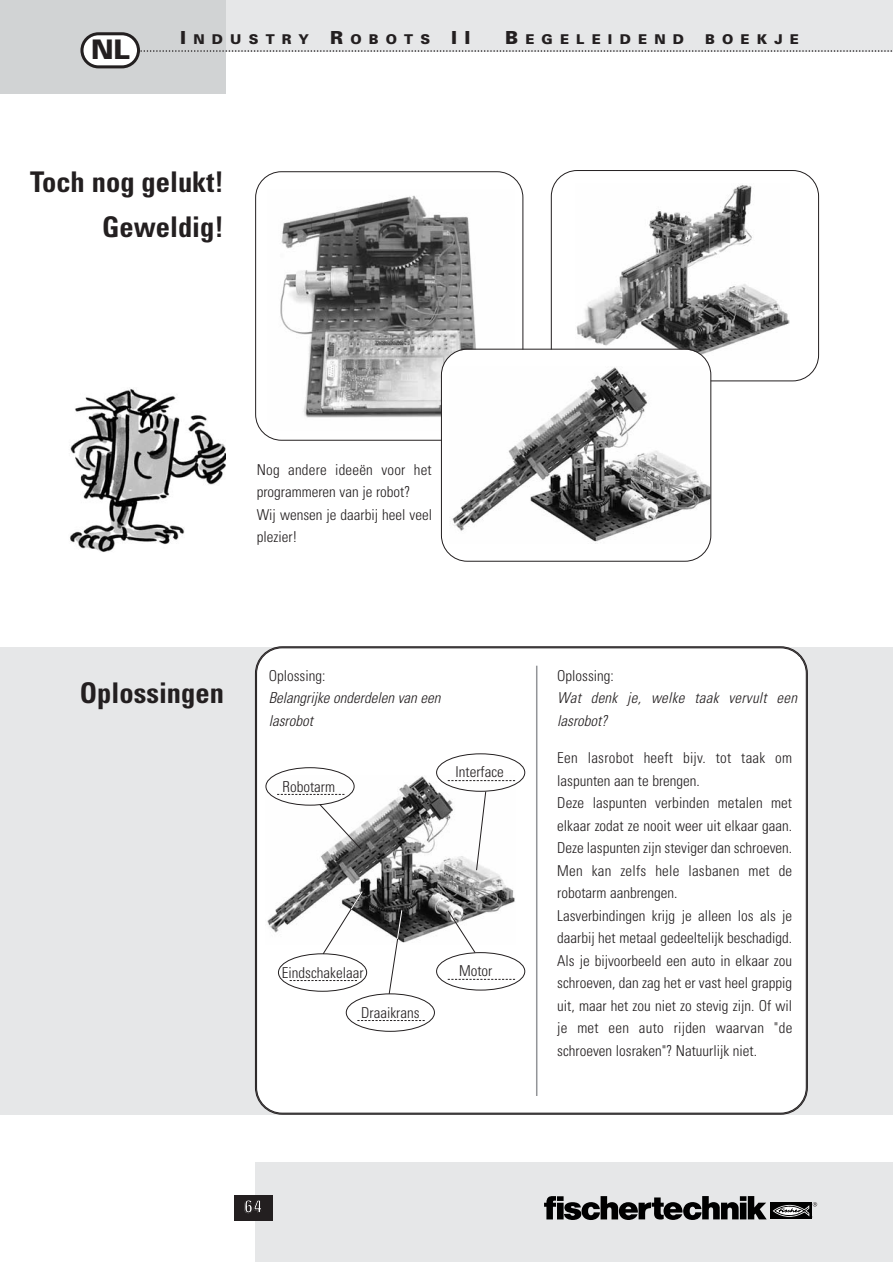
<style>
.page{position:relative;width:893px;height:1262px;background:#fff}
.page>*{position:absolute;margin:0;border:0;box-sizing:border-box;transform-origin:0 0}
.t1{font:700 condensed 28.5px/45px "Univers";color:#231f20;text-align:right}
.t2{font:900 27px "Univers";color:#231f20}
.t3{font:700 condensed 18px "Univers";color:#fff}
.t4{font:300 condensed 15px/22.5px "Univers";color:#231f20}
.t5{font:italic 300 condensed 15px/22.5px "Univers";letter-spacing:.02em;color:#231f20}
.t6{font:italic 300 condensed 15px/22.5px "Univers";color:#231f20}
.t7{font:900 13.5px "Univers";letter-spacing:.535em;color:#231f20}
.s1{font-size:18px}
</style>
<div class="page">
<div style="left:225px;top:0;width:667px;height:51px;background:#e6e7e8"></div>
<div style="left:0;top:0;width:225px;height:94px;background:#d1d3d4"></div>
<div style="left:255px;top:1162px;width:637px;height:99px;background:#e6e7e8"></div>
<div style="left:234px;top:1195px;width:39px;height:25px;background:#231f20"></div>
<div style="left:83px;top:35px;width:54px;height:30px;background:#fff;border-radius:15px"></div>
<div style="left:80px;top:32px;width:60px;height:36px;border:3px solid #231f20;border-radius:17px"></div>
<svg style="left:141px;top:50px;width:751px;height:2px"></svg>
<div style="left:770px;top:1202px;width:41px;height:17px;background:#000"></div>
<svg style="left:544px;top:1196px;width:222px;height:24px"></svg>
<svg style="left:772px;top:1202px;width:45px;height:15px"></svg>
<div style="left:0;top:646px;width:892px;height:468px;background:#e6e7e8"></div>
<div style="left:255px;top:646px;width:552px;height:468px;background:#fff"></div>
<img style="left:575px;top:185px;width:214px;height:174px">
<div style="left:551px;top:170px;width:268px;height:211px;border:1px solid #231f20;border-radius:26px"></div>
<img style="left:280px;top:195px;width:234px;height:235px">
<div style="left:255px;top:171px;width:268px;height:269px;border:1px solid #231f20;border-radius:26px"></div>
<div style="left:442px;top:349px;width:268px;height:212px;background:#fff;border-radius:26px"></div>
<img style="left:452px;top:366px;width:257px;height:176px">
<div style="left:441px;top:349px;width:270px;height:212px;border:1px solid #231f20;border-radius:26px"></div>
<img style="left:265px;top:775px;width:250px;height:169px">
<div style="left:266px;top:767px;width:88px;height:38px;border:1px solid #231f20;border-radius:50%"></div>
<div style="left:436px;top:753px;width:89px;height:38px;border:1px solid #231f20;border-radius:50%"></div>
<svg style="left:447px;top:780px;width:68px;height:1px"></svg>
<svg style="left:277px;top:791px;width:248px;height:241px;background:#d2d2d2"></svg>
<div style="left:267px;top:657px;width:247px;height:84px;background:#fff"></div>
<div style="left:556px;top:657px;width:243px;height:80px;background:#fff"></div>
<img style="left:70px;top:389px;width:155px;height:163px">
<hr style="left:536px;top:665px;width:1px;height:431px;background:#939598">
<h2 class="t2" style="left:91px;top:39px;width:40px">NL</h2>
<p class="t7" style="left:180px;top:35px;width:292px"><span class="s1">I</span>NDUSTRY <span class="s1">R</span>OBOTS <span class="s1">II</span></p>
<p class="t7" style="left:505px;top:35px;width:180px"><span class="s1">B</span>EGELEIDEND</p>
<p class="t7" style="left:705px;top:35px;width:95px">BOEKJE</p>
<h1 class="t1" style="left:30px;top:162px;width:195px">Toch nog gelukt!<br>Geweldig!</h1>
<p class="t4" style="left:257px;top:459px;width:177px">Nog andere ideeën voor het programmeren van je robot?<br>Wij wensen je daarbij heel veel plezier!</p>
<h1 class="t1" style="left:80px;top:673px;width:146px">Oplossingen</h1>
<p class="t4" style="left:269px;top:665px;width:58px">Oplossing:</p>
<p class="t6" style="left:269px;top:688px;width:173px">Belangrijke onderdelen van een lasrobot</p>
<p class="t4" style="left:282px;top:777px;width:54px">Robotarm</p>
<p class="t4" style="left:455px;top:762px;width:50px">Interface</p>
<p class="t4" style="left:282px;top:962px;width:83px">Eindschakelaar</p>
<p class="t4" style="left:361px;top:1002px;width:60px">Draaikrans</p>
<p class="t4" style="left:459px;top:961px;width:35px">Motor</p>
<p class="t4" style="left:557px;top:665px;width:58px">Oplossing:</p>
<p class="t5" style="left:557px;top:688px;width:241px">Wat denk je, welke taak vervult een lasrobot?</p>
<p class="t4" style="left:557px;top:748px;width:236px">Een lasrobot heeft bijv. tot taak om laspunten aan te brengen.<br>Deze laspunten verbinden metalen met elkaar zodat ze nooit weer uit elkaar gaan.<br>Deze laspunten zijn steviger dan schroeven.<br>Men kan zelfs hele lasbanen met de robotarm aanbrengen.<br>Lasverbindingen krijg je alleen los als je daarbij het metaal gedeeltelijk beschadigd.<br>Als je bijvoorbeeld een auto in elkaar zou schroeven, dan zag het er vast heel grappig uit, maar het zou niet zo stevig zijn. Of wil je met een auto rijden waarvan "de schroeven losraken"? Natuurlijk niet.</p>
<p class="t3" style="left:244px;top:1199px;width:19px">64</p>
</div>
